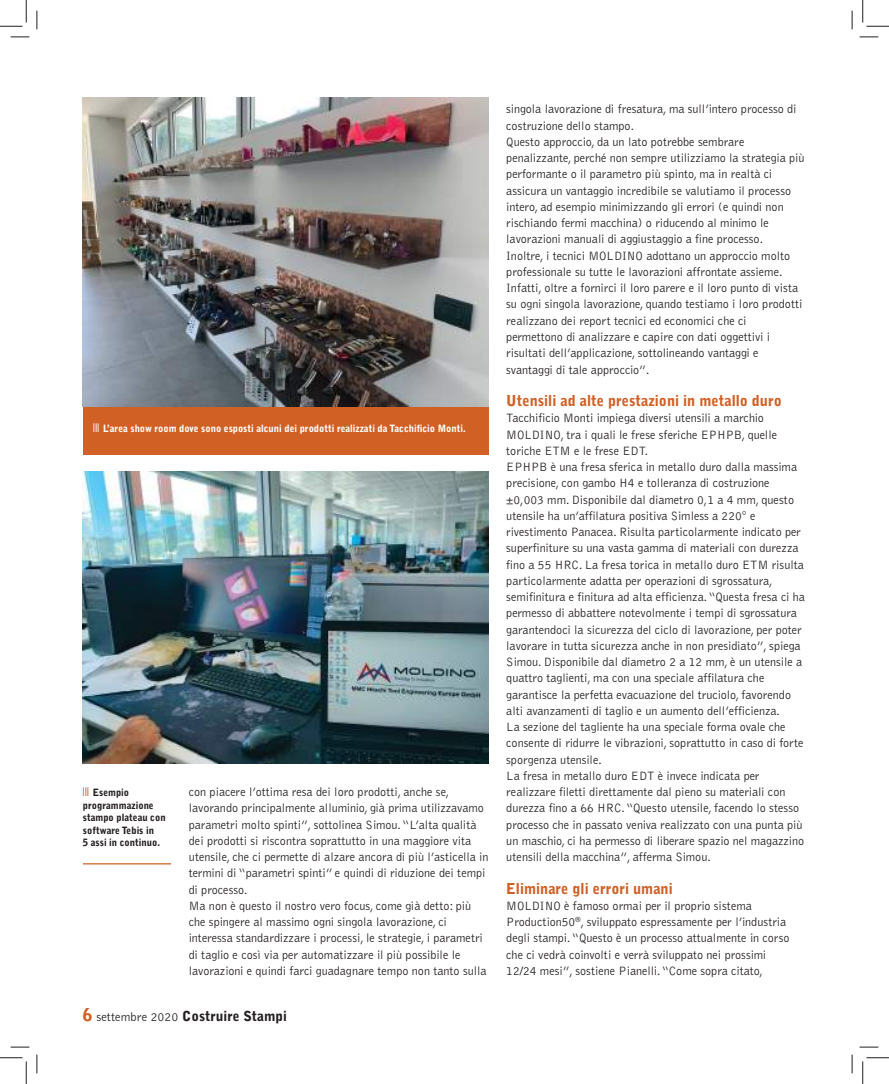
<style>
.page{position:relative;width:889px;height:1084px;background:#fff}
.page>*{position:absolute;margin:0;border:0;box-sizing:border-box;transform-origin:0 0}
.t1{font:900 15px "Bell Gothic";color:#d16025}
.t2{font:900 13.75px "Bell Gothic";color:#241f1f}
.t3{font:300 12.5px/16.2px "Bell Gothic";color:#241f1f}
.t4{font:900 10px "Bell Gothic";color:#fff;scale:.95 1}
.t5{font:900 10px/12.5px "Bell Gothic";color:#241f1f;scale:.95 1}
.s1{font-size:17.5px;color:#d16025}
.s2{font-weight:300;font-size:12.5px}
</style>
<div class="page">
<div style="left:83px;top:97px;width:405px;height:358px;background:#d16025"></div>
<img style="left:83px;top:97px;width:405px;height:309px">
<img style="left:83px;top:471px;width:405px;height:292px">
<hr style="left:83px;top:863px;width:88px;height:1px;background:#d16025">
<svg style="left:11px;top:36px;width:18px;height:2px"></svg>
<svg style="left:859px;top:36px;width:19px;height:2px"></svg>
<svg style="left:11px;top:1046px;width:18px;height:2px"></svg>
<svg style="left:859px;top:1046px;width:19px;height:2px"></svg>
<svg style="left:36px;top:11px;width:2px;height:18px"></svg>
<svg style="left:36px;top:1054px;width:2px;height:19px"></svg>
<svg style="left:851px;top:11px;width:2px;height:18px"></svg>
<svg style="left:851px;top:1054px;width:2px;height:19px"></svg>
<svg style="left:0;top:0;width:27px;height:27px"></svg>
<svg style="left:0;top:1057px;width:27px;height:27px"></svg>
<svg style="left:862px;top:0;width:27px;height:27px"></svg>
<svg style="left:862px;top:1057px;width:27px;height:27px"></svg>
<div style="left:437px;top:1057px;width:14px;height:14px;border:2px solid #fff;border-radius:50%"></div>
<div style="left:862px;top:535px;width:14px;height:14px;border:2px solid #fff;border-radius:50%"></div>
<svg style="left:862px;top:541px;width:14px;height:2px"></svg>
<p class="t4" style="left:103px;top:422px;width:383px">L’area show room dove sono esposti alcuni dei prodotti realizzati da Tacchificio Monti.</p>
<p class="t5" style="left:83px;top:786px;width:88px;text-indent:10px">Esempio programmazione stampo plateau con software Tebis in<br>5 assi in continuo.</p>
<p class="t3" style="left:189px;top:784px;width:301px">con piacere l’ottima resa dei loro prodotti, anche se, lavorando principalmente alluminio, già prima utilizzavamo parametri molto spinti”, sottolinea Simou. “L’alta qualità dei prodotti si riscontra soprattutto in una maggiore vita utensile, che ci permette di alzare ancora di più l’asticella in termini di “parametri spinti” e quindi di riduzione dei tempi di processo.<br>Ma non è questo il nostro vero focus, come già detto: più che spingere al massimo ogni singola lavorazione, ci interessa standardizzare i processi, le strategie, i parametri di taglio e così via per automatizzare il più possibile le lavorazioni e quindi farci guadagnare tempo non tanto sulla</p>
<p class="t2" style="left:83px;top:1007px;width:205px"><span class="s1">6</span> <span class="s2">settembre 2020</span> Costruire Stampi</p>
<p class="t3" style="left:506px;top:101px;width:300px">singola lavorazione di fresatura, ma sull’intero processo di costruzione dello stampo.<br>Questo approccio, da un lato potrebbe sembrare penalizzante, perché non sempre utilizziamo la strategia più performante o il parametro più spinto, ma in realtà ci assicura un vantaggio incredibile se valutiamo il processo intero, ad esempio minimizzando gli errori (e quindi non rischiando fermi macchina) o riducendo al minimo le lavorazioni manuali di aggiustaggio a fine processo.<br>Inoltre, i tecnici MOLDINO adottano un approccio molto professionale su tutte le lavorazioni affrontate assieme.<br>Infatti, oltre a fornirci il loro parere e il loro punto di vista su ogni singola lavorazione, quando testiamo i loro prodotti realizzano dei report tecnici ed economici che ci permettono di analizzare e capire con dati oggettivi i risultati dell’applicazione, sottolineando vantaggi e svantaggi di tale approccio”.</p>
<p class="t1" style="left:506px;top:392px;width:277px">Utensili ad alte prestazioni in metallo duro</p>
<p class="t3" style="left:506px;top:410px;width:300px">Tacchificio Monti impiega diversi utensili a marchio MOLDINO, tra i quali le frese sferiche EPHPB, quelle toriche ETM e le frese EDT.<br>EPHPB è una fresa sferica in metallo duro dalla massima precisione, con gambo H4 e tolleranza di costruzione ±0,003 mm. Disponibile dal diametro 0,1 a 4 mm, questo utensile ha un’affilatura positiva Simless a 220° e rivestimento Panacea. Risulta particolarmente indicato per superfiniture su una vasta gamma di materiali con durezza fino a 55 HRC. La fresa torica in metallo duro ETM risulta particolarmente adatta per operazioni di sgrossatura, semifinitura e finitura ad alta efficienza. “Questa fresa ci ha permesso di abbattere notevolmente i tempi di sgrossatura garantendoci la sicurezza del ciclo di lavorazione, per poter lavorare in tutta sicurezza anche in non presidiato”, spiega Simou. Disponibile dal diametro 2 a 12 mm, è un utensile a quattro taglienti, ma con una speciale affilatura che garantisce la perfetta evacuazione del truciolo, favorendo alti avanzamenti di taglio e un aumento dell’efficienza.<br>La sezione del tagliente ha una speciale forma ovale che consente di ridurre le vibrazioni, soprattutto in caso di forte sporgenza utensile.<br>La fresa in metallo duro EDT è invece indicata per realizzare filetti direttamente dal pieno su materiali con durezza fino a 66 HRC. “Questo utensile, facendo lo stesso processo che in passato veniva realizzato con una punta più un maschio, ci ha permesso di liberare spazio nel magazzino utensili della macchina”, afferma Simou.</p>
<p class="t1" style="left:506px;top:879px;width:168px">Eliminare gli errori umani</p>
<p class="t3" style="left:506px;top:898px;width:285px">MOLDINO è famoso ormai per il proprio sistema Production50<sup>®</sup>, sviluppato espressamente per l’industria degli stampi. “Questo è un processo attualmente in corso che ci vedrà coinvolti e verrà sviluppato nei prossimi 12/24 mesi”, sostiene Pianelli. “Come sopra citato,</p>
</div>
